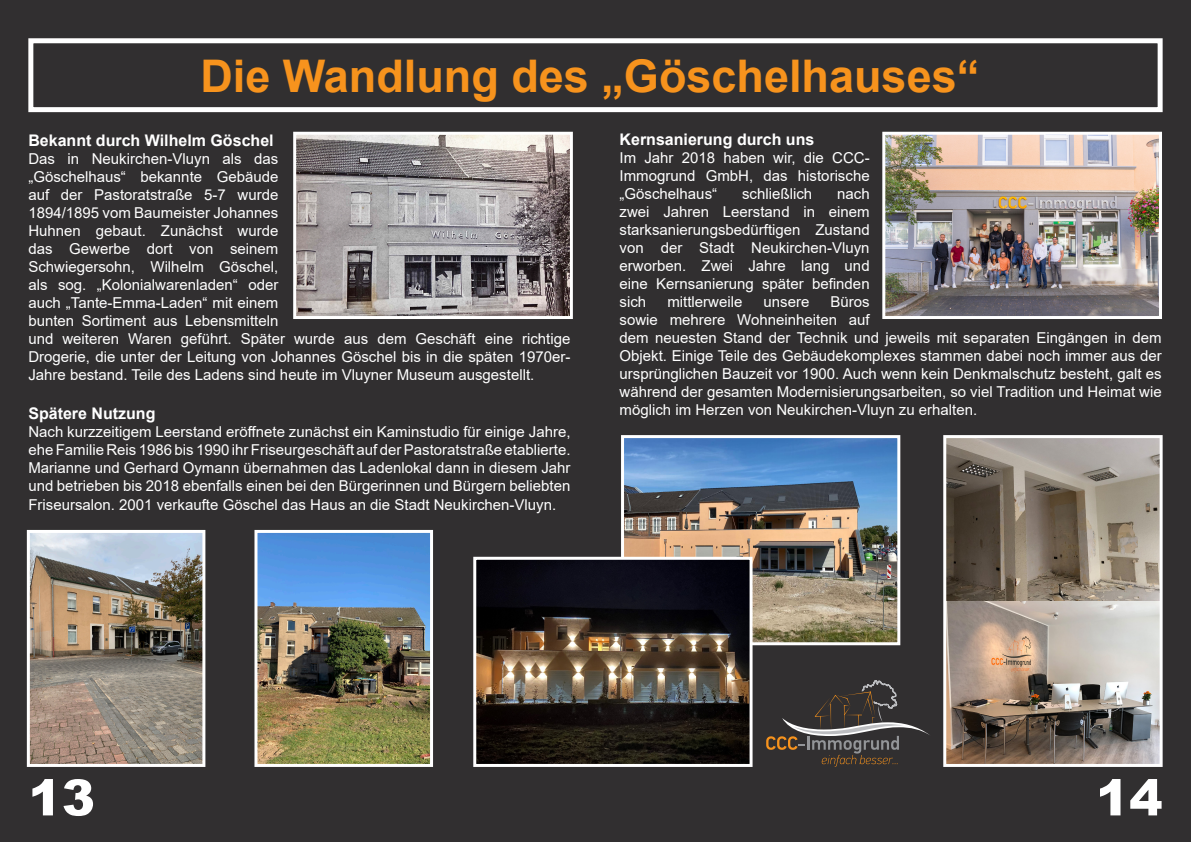
<style>
.page{position:relative;width:1191px;height:842px;background:#fff}
.page>*{position:absolute;margin:0;border:0;box-sizing:border-box;transform-origin:0 0}
.t1{font:900 50px "Arial";color:#fff}
.t2{font:700 45px "Arial";color:#f7931d}
.t3{font:700 16px "Arial";color:#fff}
.t4{font:15px/18px "Arial";color:#fff;text-align:justify}
</style>
<div class="page">
<div style="left:595px;top:0;width:596px;height:842px;background:#312f30"></div>
<div style="left:0;top:0;width:595px;height:842px;background:#312f30"></div>
<div style="left:28px;top:38px;width:1134px;height:74px;border:5px solid #fff"></div>
<img style="left:297px;top:136px;width:272px;height:179px">
<div style="left:293px;top:132px;width:280px;height:187px;border:3px solid #fff"></div>
<img style="left:31px;top:534px;width:170px;height:229px">
<div style="left:27px;top:530px;width:178px;height:237px;border:3px solid #fff"></div>
<img style="left:258px;top:534px;width:171px;height:229px">
<div style="left:254px;top:530px;width:179px;height:237px;border:3px solid #fff"></div>
<img style="left:886px;top:136px;width:272px;height:179px">
<div style="left:882px;top:132px;width:280px;height:187px;border:3px solid #fff"></div>
<img style="left:625px;top:439px;width:271px;height:202px">
<div style="left:621px;top:435px;width:279px;height:210px;border:3px solid #fff"></div>
<img style="left:477px;top:561px;width:271px;height:202px">
<div style="left:473px;top:557px;width:279px;height:210px;border:3px solid #fff"></div>
<svg style="left:766px;top:680px;width:164px;height:87px"></svg>
<img style="left:947px;top:439px;width:211px;height:324px">
<div style="left:943px;top:435px;width:219px;height:332px;border:3px solid #fff"></div>
<p class="t2" style="left:200px;top:44px;width:780px">Die Wandlung des „Göschelhauses“</p>
<p class="t3" style="left:28px;top:129px;width:247px">Bekannt durch Wilhelm Göschel</p>
<p class="t4" style="left:28px;top:150px;width:543px;text-align:left">Das in Neukirchen-Vluyn als das<br>„Göschelhaus“ bekannte Gebäude<br>auf der Pastoratstraße 5-7 wurde<br>1894/1895 vom Baumeister Johannes<br>Huhnen gebaut. Zunächst wurde<br>das Gewerbe dort von seinem<br>Schwiegersohn, Wilhelm Göschel,<br>als sog. „Kolonialwarenladen“ oder<br>auch „Tante-Emma-Laden“ mit einem<br>bunten Sortiment aus Lebensmitteln<br>und weiteren Waren geführt. Später wurde aus dem Geschäft eine richtige Drogerie, die unter der Leitung von Johannes Göschel bis in die späten 1970er-Jahre bestand. Teile des Ladens sind heute im Vluyner Museum ausgestellt.</p>
<p class="t3" style="left:28px;top:402px;width:129px">Spätere Nutzung</p>
<p class="t4" style="left:28px;top:422px;width:543px;line-height:18.3px">Nach kurzzeitigem Leerstand eröffnete zunächst ein Kaminstudio für einige Jahre, ehe Familie Reis 1986 bis 1990 ihr Friseurgeschäft auf der Pastoratstraße etablierte.<br>Marianne und Gerhard Oymann übernahmen das Ladenlokal dann in diesem Jahr und betrieben bis 2018 ebenfalls einen bei den Bürgerinnen und Bürgern beliebten Friseursalon. 2001 verkaufte Göschel das Haus an die Stadt Neukirchen-Vluyn.</p>
<p class="t3" style="left:619px;top:128px;width:196px">Kernsanierung durch uns</p>
<p class="t4" style="left:619px;top:149px;width:251px">Im Jahr 2018 haben wir, die CCC-Immogrund GmbH, das historische „Göschelhaus“</p>
<p class="t4" style="left:742px;top:185px;width:72px">schließlich</p>
<p class="t4" style="left:619px;top:185px;width:251px;text-indent:217px">nach zwei Jahren Leerstand in einem starksanierungsbedürftigen Zustand von der Stadt Neukirchen-Vluyn erworben. Zwei Jahre lang und eine Kernsanierung später befinden sich</p>
<p class="t4" style="left:619px;top:293px;width:544px;text-align:left;text-indent:211px">Büros<br>sowie mehrere Wohneinheiten auf<br>dem neuesten Stand der Technik und jeweils mit separaten Eingängen in dem Objekt. Einige Teile des Gebäudekomplexes stammen dabei noch immer aus der ursprünglichen Bauzeit vor 1900. Auch wenn kein Denkmalschutz besteht, galt es während der gesamten Modernisierungsarbeiten, so viel Tradition und Heimat wie möglich im Herzen von Neukirchen-Vluyn zu erhalten.</p>
<p class="t4" style="left:667px;top:293px;width:76px">mittlerweile</p>
<p class="t4" style="left:763px;top:293px;width:47px">unsere</p>
<p class="t1" style="left:28px;top:761px;width:68px">13</p>
<p class="t1" style="left:1096px;top:761px;width:68px">14</p>
</div>
